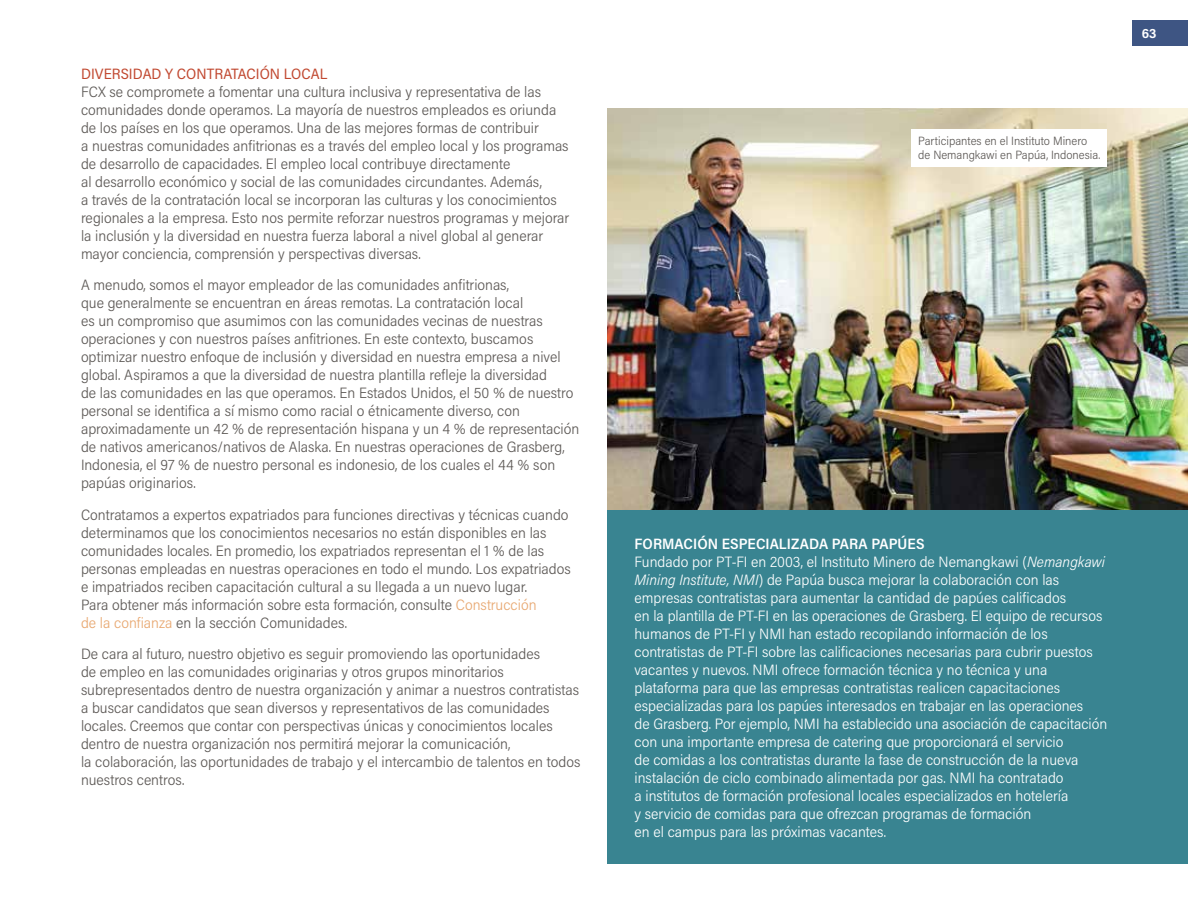
<style>
.page{position:relative;width:1188px;height:918px;background:#fff}
.page>*{position:absolute;margin:0;border:0;box-sizing:border-box;transform-origin:0 0}
.t1{font:300 15px/18px "Acumin Pro Semi Cond";color:#5d5956}
.t2{font:300 15px/18px "Acumin Pro Semi Cond";color:#fff}
.t3{font:15px "Acumin Pro Semi Cond";letter-spacing:.005em;color:#c14830}
.t4{font:700 13.5px "Acumin Pro Semi Cond";color:#fff}
.t5{font:300 12px/13.5px "Acumin Pro Semi Cond";color:#5d5956}
.s1{color:#e8a871}
.s2{font-weight:600}
.s3{font-style:italic}
</style>
<div class="page">
<div style="left:1132px;top:21px;width:56px;height:25px;background:#3e5583"></div>
<img style="left:608px;top:108px;width:580px;height:403px">
<div style="left:608px;top:511px;width:580px;height:353px;background:#398491"></div>
<div style="left:912px;top:130px;width:195px;height:37px;background:#fff"></div>
<p class="t3" style="left:81px;top:63px;width:248px">DIVERSIDAD Y CONTRATACIÓN LOCAL</p>
<p class="t1" style="left:81px;top:82px;width:490px">FCX se compromete a fomentar una cultura inclusiva y representativa de las comunidades donde operamos. La mayoría de nuestros empleados es oriunda de los países en los que operamos. Una de las mejores formas de contribuir<br>a nuestras comunidades anfitrionas es a través del empleo local y los programas de desarrollo de capacidades. El empleo local contribuye directamente<br>al desarrollo económico y social de las comunidades circundantes. Además,<br>a través de la contratación local se incorporan las culturas y los conocimientos regionales a la empresa. Esto nos permite reforzar nuestros programas y mejorar la inclusión y la diversidad en nuestra fuerza laboral a nivel global al generar mayor conciencia, comprensión y perspectivas diversas.</p>
<p class="t1" style="left:81px;top:275px;width:500px">A menudo, somos el mayor empleador de las comunidades anfitrionas,<br>que generalmente se encuentran en áreas remotas. La contratación local<br>es un compromiso que asumimos con las comunidades vecinas de nuestras operaciones y con nuestros países anfitriones. En este contexto, buscamos optimizar nuestro enfoque de inclusión y diversidad en nuestra empresa a nivel global. Aspiramos a que la diversidad de nuestra plantilla refleje la diversidad<br>de las comunidades en las que operamos. En Estados Unidos, el 50 % de nuestro personal se identifica a sí mismo como racial o étnicamente diverso, con aproximadamente un 42 % de representación hispana y un 4 % de representación de nativos americanos/nativos de Alaska. En nuestras operaciones de Grasberg, Indonesia, el 97 % de nuestro personal es indonesio, de los cuales el 44 % son papúas originarios.</p>
<p class="t1" style="left:81px;top:505px;width:491px">Contratamos a expertos expatriados para funciones directivas y técnicas cuando determinamos que los conocimientos necesarios no están disponibles en las comunidades locales. En promedio, los expatriados representan el 1 % de las personas empleadas en nuestras operaciones en todo el mundo. Los expatriados e impatriados reciben capacitación cultural a su llegada a un nuevo lugar.<br>Para obtener más información sobre esta formación, consulte <span class="s1">Construcción<br>de la confianza</span> en la sección Comunidades.</p>
<p class="t1" style="left:81px;top:644px;width:501px">De cara al futuro, nuestro objetivo es seguir promoviendo las oportunidades<br>de empleo en las comunidades originarias y otros grupos minoritarios subrepresentados dentro de nuestra organización y animar a nuestros contratistas a buscar candidatos que sean diversos y representativos de las comunidades locales. Creemos que contar con perspectivas únicas y conocimientos locales dentro de nuestra organización nos permitirá mejorar la comunicación,<br>la colaboración, las oportunidades de trabajo y el intercambio de talentos en todos nuestros centros.</p>
<p class="t5" style="left:918px;top:134px;width:183px">Participantes en el Instituto Minero de Nemangkawi en Papúa, Indonesia.</p>
<p class="t4" style="left:1142px;top:24px;width:16px">63</p>
<p class="t2" style="left:634px;top:534px;width:474px"><span class="s2">FORMACIÓN ESPECIALIZADA PARA PAPÚES<br></span>Fundado por PT-FI en 2003, el Instituto Minero de Nemangkawi (<span class="s3">Nemangkawi Mining Institute, NMI</span>) de Papúa busca mejorar la colaboración con las empresas contratistas para aumentar la cantidad de papúes calificados<br>en la plantilla de PT-FI en las operaciones de Grasberg. El equipo de recursos humanos de PT-FI y NMI han estado recopilando información de los contratistas de PT-FI sobre las calificaciones necesarias para cubrir puestos vacantes y nuevos. NMI ofrece formación técnica y no técnica y una plataforma para que las empresas contratistas realicen capacitaciones especializadas para los papúes interesados en trabajar en las operaciones<br>de Grasberg. Por ejemplo, NMI ha establecido una asociación de capacitación con una importante empresa de catering que proporcionará el servicio<br>de comidas a los contratistas durante la fase de construcción de la nueva instalación de ciclo combinado alimentada por gas. NMI ha contratado<br>a institutos de formación profesional locales especializados en hotelería<br>y servicio de comidas para que ofrezcan programas de formación<br>en el campus para las próximas vacantes.</p>
</div>
